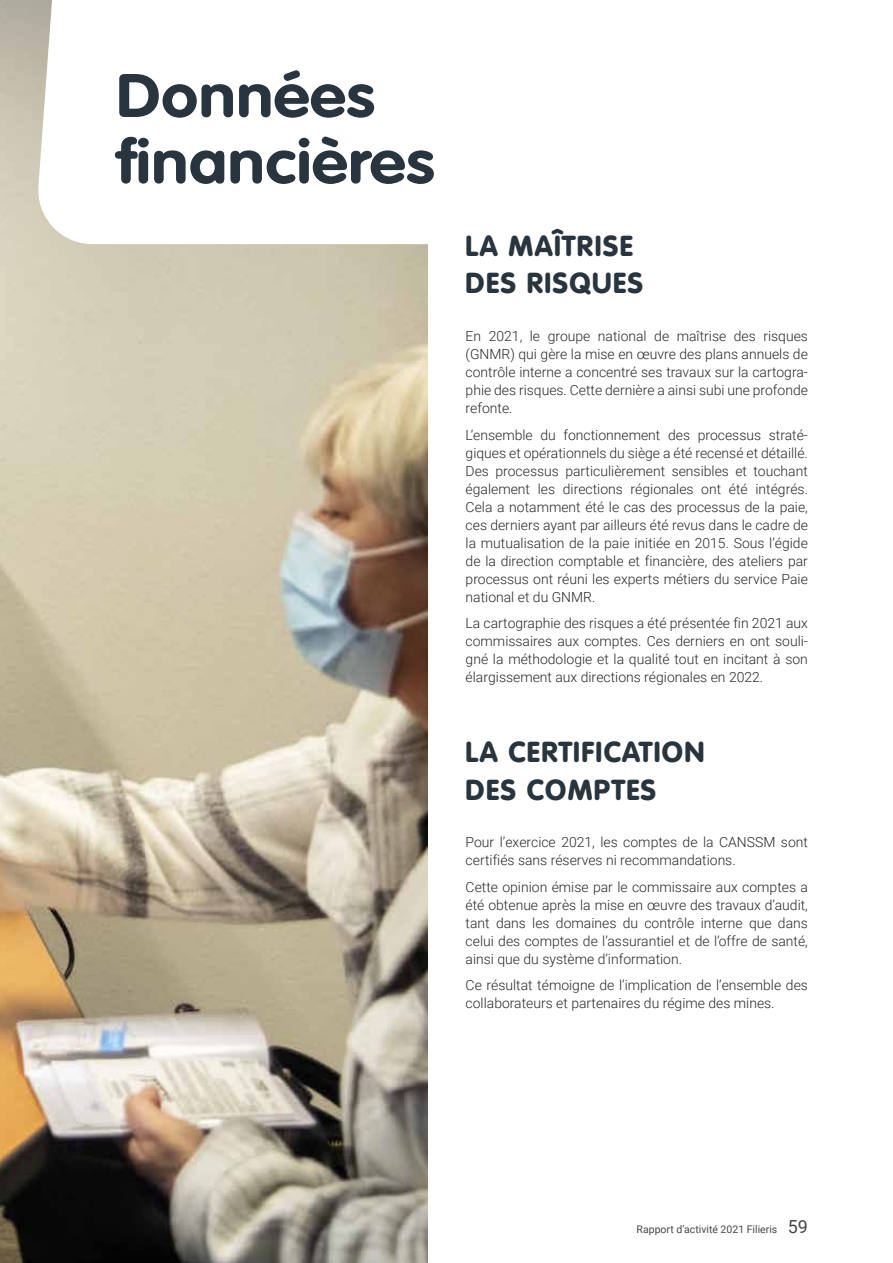
<style>
.page{position:relative;width:893px;height:1263px;background:#fff}
.page>*{position:absolute;margin:0;border:0;box-sizing:border-box;transform-origin:0 0}
.t1{font:700 60.3px/66.3px "VAG Rounded Std";letter-spacing:.01em;color:#28343e;scale:1.1 1}
.t2{font:900 28.5px/37.5px "VAG Rounded Std";letter-spacing:.05em;color:#28343e}
.t3{font:300 13.95px/18px "Roboto";color:#292929;text-align:justify}
.t4{font:10.5px "Roboto";color:#484848}
.s1{font-size:18px}
</style>
<div class="page">
<img style="left:0;top:0;width:427px;height:1263px">
<svg style="left:37px;top:0;width:391px;height:245px"></svg>
<div style="left:116px;top:71px;width:360px;height:135px;background:#fff"></div>
<h1 class="t1" style="left:116px;top:65px;width:291px">Données financières</h1>
<h2 class="t2" style="left:466px;top:228px;width:179px">LA MAÎTRISE<br>DES RISQUES</h2>
<p class="t3" style="left:466px;top:327px;width:344px">En 2021, le groupe national de maîtrise des risques (GNMR) qui gère la mise en œuvre des plans annuels de contrôle interne a concentré ses travaux sur la cartogra&shy;phie des risques. Cette dernière a ainsi subi une profonde refonte.</p>
<p class="t3" style="left:466px;top:425px;width:344px">L’ensemble du fonctionnement des processus straté&shy;giques et opérationnels du siège a été recensé et détaillé.<br>Des processus particulièrement sensibles et touchant également les directions régionales ont été intégrés.<br>Cela a notamment été le cas des processus de la paie, ces derniers ayant par ailleurs été revus dans le cadre de la mutualisation de la paie initiée en 2015. Sous l’égide de la direction comptable et financière, des ateliers par processus ont réuni les experts métiers du service Paie national et du GNMR.</p>
<p class="t3" style="left:466px;top:614px;width:344px">La cartographie des risques a été présentée fin 2021 aux commissaires aux comptes. Ces derniers en ont souli&shy;gné la méthodologie et la qualité tout en incitant à son élargissement aux directions régionales en 2022.</p>
<h2 class="t2" style="left:466px;top:734px;width:240px">LA CERTIFICATION<br>DES COMPTES</h2>
<p class="t3" style="left:466px;top:833px;width:344px">Pour l’exercice 2021, les comptes de la CANSSM sont certifiés sans réserves ni recommandations.</p>
<p class="t3" style="left:466px;top:877px;width:344px">Cette opinion émise par le commissaire aux comptes a été obtenue après la mise en œuvre des travaux d’audit, tant dans les domaines du contrôle interne que dans celui des comptes de l’assurantiel et de l’offre de santé, ainsi que du système d’information.</p>
<p class="t3" style="left:466px;top:976px;width:344px">Ce résultat témoigne de l’implication de l’ensemble des collaborateurs et partenaires du régime des mines.</p>
<p class="t4" style="left:637px;top:1222px;width:173px">Rapport d’activité 2021 Filieris <span class="s1">59</span></p>
</div>
